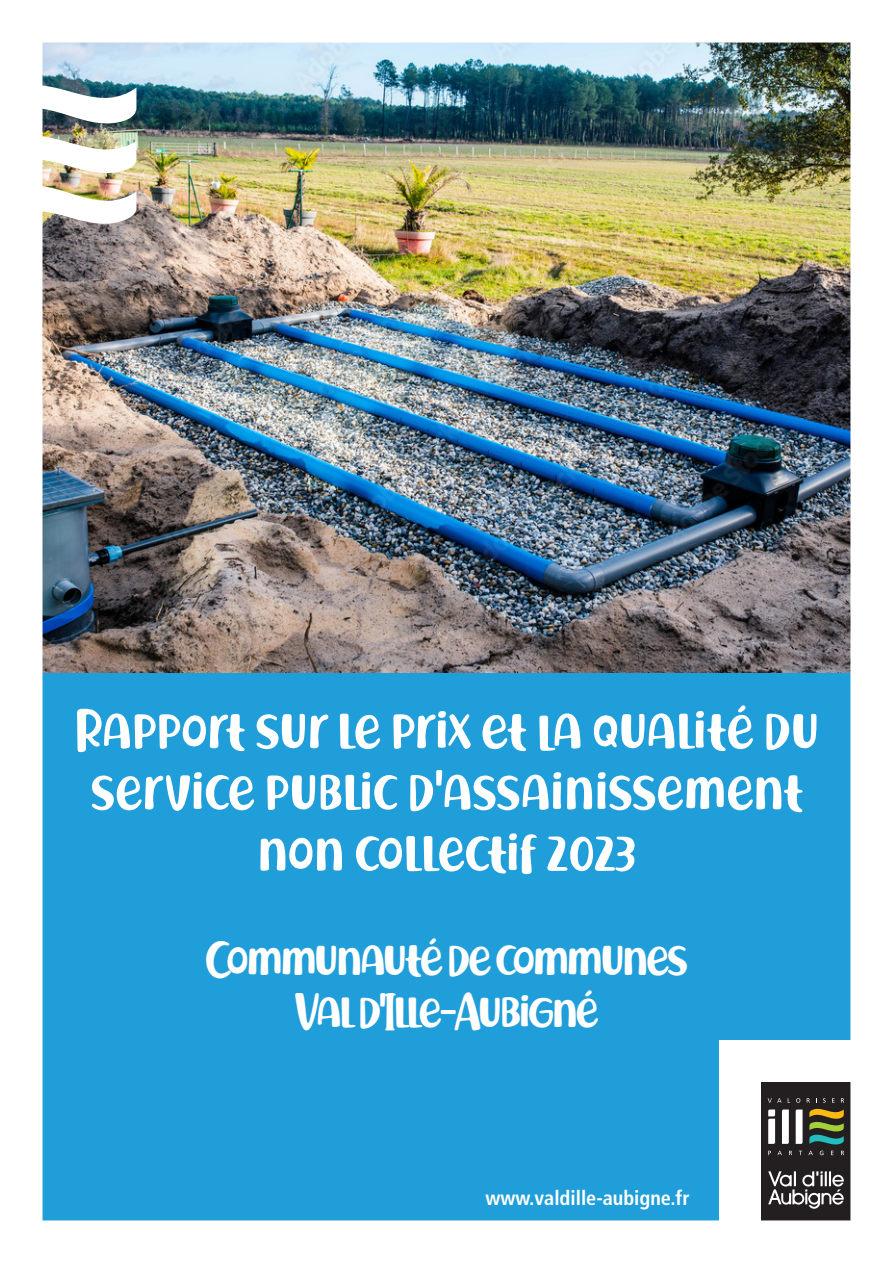
<style>
.page{position:relative;width:893px;height:1263px;background:#fff}
.page>*{position:absolute;margin:0;border:0;box-sizing:border-box;transform-origin:0 0}
.t1{font:51px/61.2px "Richela Kids";letter-spacing:-.005em;color:#fff;text-align:center}
.t2{font:43.5px/52.2px "Richela Kids";letter-spacing:-.05em;color:#fff;text-align:center}
.t3{font:700 condensed 20.25px "Frutiger LT Std";color:#fff}
</style>
<div class="page">
<img style="left:42px;top:42px;width:809px;height:1179px">
<p class="t1" style="left:74px;top:700px;width:746px">Rapport sur le prix et la qualité du service public d’assainissement non collectif 2023</p>
<p class="t2" style="left:205px;top:934px;width:484px">Communauté de communes<br>Val d’Ille-Aubigné</p>
<p class="t3" style="left:486px;top:1187px;width:205px">www.valdille-aubigne.fr</p>
</div>
